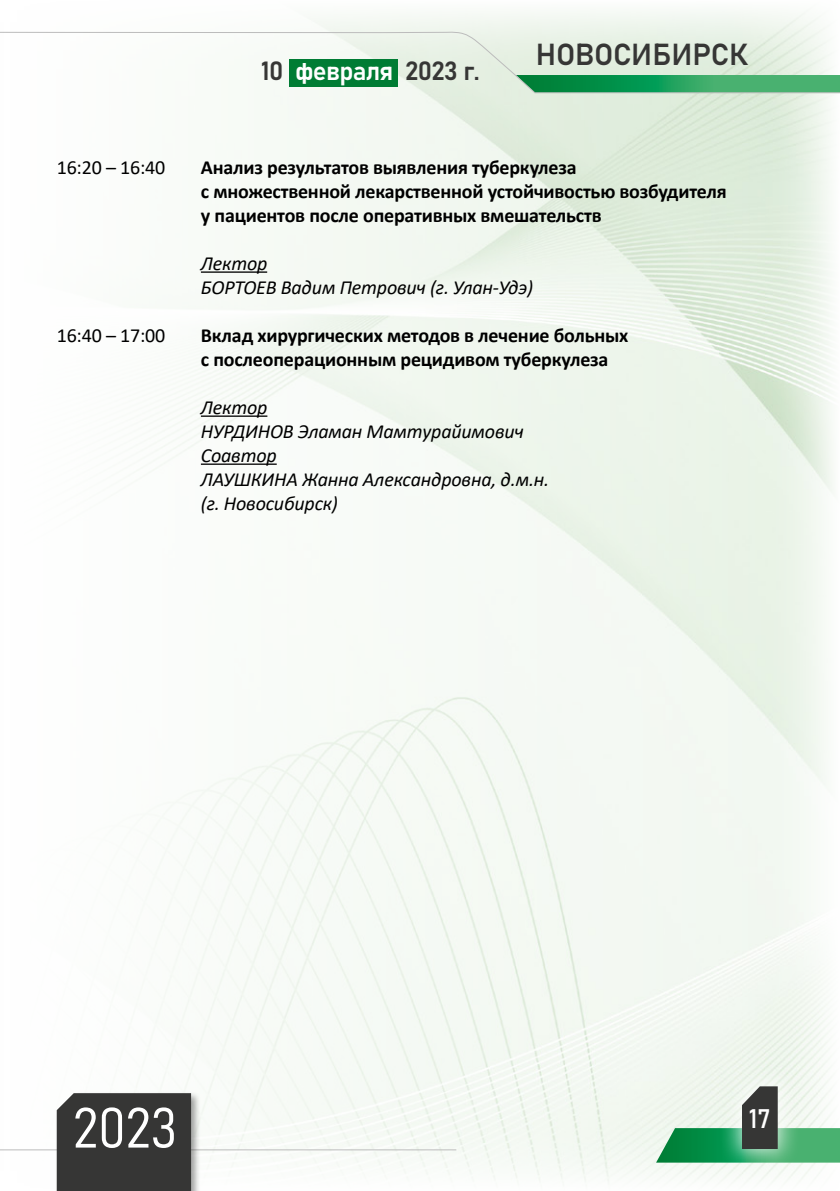
<style>
.page{position:relative;width:840px;height:1191px;background:#fff}
.page>*{position:absolute;margin:0;border:0;box-sizing:border-box;transform-origin:0 0}
.t1{font:56px "Bahnschrift";color:#fff}
.t2{font:30px "Bahnschrift";letter-spacing:-.01em;color:#363635}
.t3{font:26.6px "Bahnschrift";color:#fff}
.t4{font:26px "Bahnschrift";letter-spacing:-.03em;color:#363635}
.t5{font:700 20px/24px "Calibri";letter-spacing:-.01em;color:#000}
.t6{font:italic 20px/24px "Calibri";letter-spacing:-.01em;color:#000}
.t7{font:20px "Calibri";letter-spacing:-.01em;color:#000}
.s1{color:#fff}
</style>
<div class="page">
<img style="left:0;top:12px;width:839px;height:1170px">
<svg style="left:1px;top:31px;width:838px;height:63px"></svg>
<svg style="left:0;top:31px;width:1px;height:63px"></svg>
<div style="left:289px;top:60px;width:109px;height:27px;background:#007c34"></div>
<div style="left:718px;top:1063px;width:82px;height:109px;background:#fff;opacity:.75"></div>
<svg style="left:655px;top:1086px;width:184px;height:76px"></svg>
<hr style="left:0;top:1149px;width:456px;height:1px;background:#bcbcbc">
<div style="left:55px;top:1091px;width:146px;height:100px;background:#000;opacity:.35"></div>
<div style="left:57px;top:1093px;width:134px;height:98px;background:#363635"></div>
<hr style="left:201px;top:271px;width:66px;height:2px;background:#000">
<hr style="left:201px;top:415px;width:66px;height:2px;background:#000">
<hr style="left:201px;top:463px;width:75px;height:2px;background:#000">
<h3 class="t4" style="left:261px;top:51px;width:220px">10 <span class="s1">февраля</span> 2023 г.</h3>
<h2 class="t2" style="left:535px;top:32px;width:214px">НОВОСИБИРСК</h2>
<p class="t7" style="left:57px;top:153px;width:110px">16:20 – 16:40</p>
<p class="t5" style="left:201px;top:155px;width:527px">Анализ результатов выявления туберкулеза<br>с множественной лекарственной устойчивостью возбудителя у пациентов после оперативных вмешательств</p>
<p class="t6" style="left:201px;top:250px;width:333px">Лектор<br>БОРТОЕВ Вадим Петрович (г. Улан-Удэ)</p>
<p class="t7" style="left:57px;top:321px;width:110px">16:40 – 17:00</p>
<p class="t5" style="left:201px;top:323px;width:429px">Вклад хирургических методов в лечение больных с послеоперационным рецидивом туберкулеза</p>
<p class="t6" style="left:201px;top:394px;width:350px">Лектор<br>НУРДИНОВ Эламан Мамтурайимович<br>Соавтор<br>ЛАУШКИНА Жанна Александровна, д.м.н. (г. Новосибирск)</p>
<h1 class="t1" style="left:73px;top:1085px;width:106px">2023</h1>
<h3 class="t3" style="left:748px;top:1098px;width:24px">17</h3>
</div>
